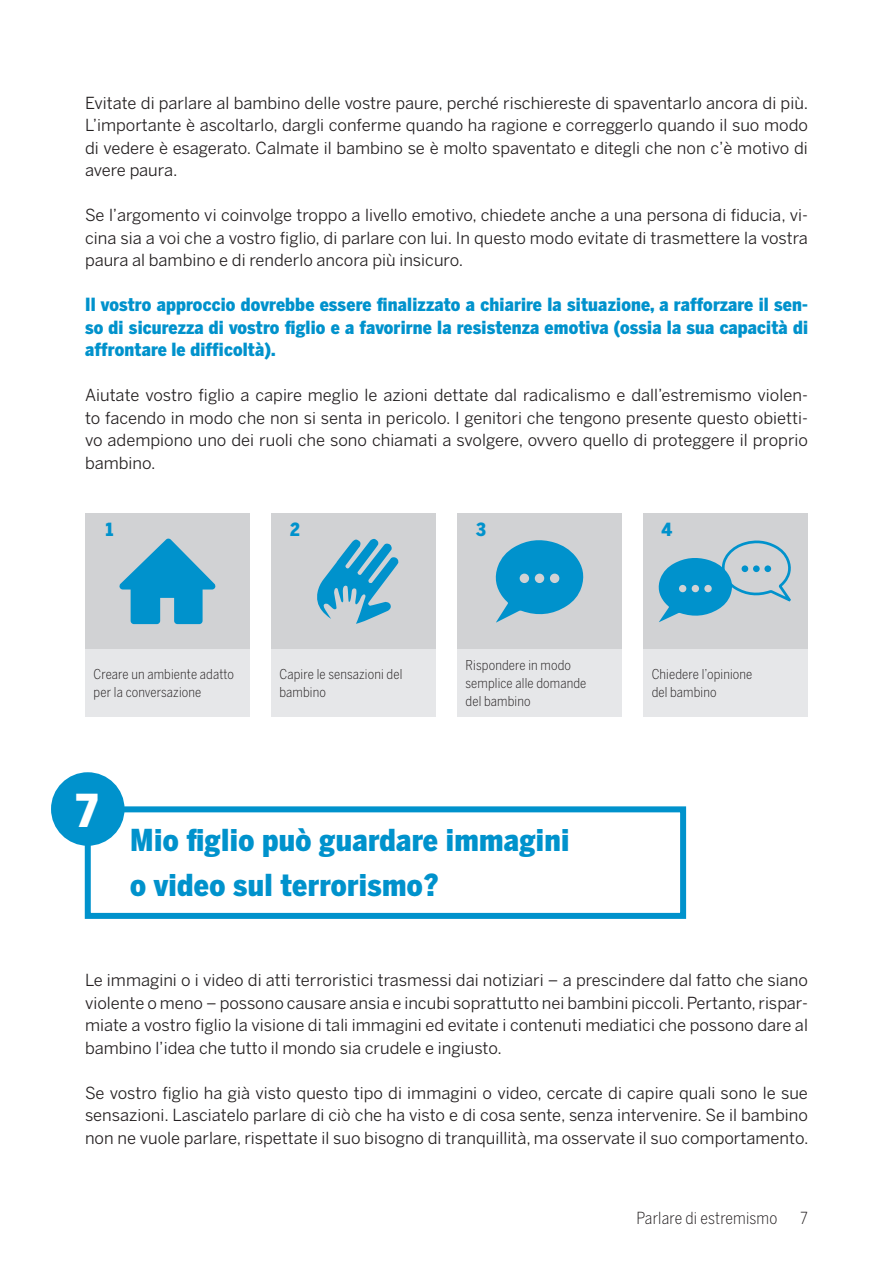
<style>
.page{position:relative;width:893px;height:1263px;background:#fff}
.page>*{position:absolute;margin:0;border:0;box-sizing:border-box;transform-origin:0 0}
.t1{font:900 45px "Benton Sans Cond";color:#fff}
.Punkte_Titel_20_30{font:900 30px/45px "Benton Sans Cond";letter-spacing:.01em;color:#0092cc}
.Auszeichnung_Merksat{font:900 18px/22.5px "Benton Sans Cond";letter-spacing:.01em;color:#0092cc;text-align:justify}
.Lauftext_11_15{font:16.5px/22.5px "Benton Sans";color:#231f20;text-align:justify}
.Inhaltsangabe_11_15{font:300 16.5px "Benton Sans Cond";letter-spacing:.01em;color:#231f20}
.Legende_Text_9_12{font:300 13.5px/18px "Benton Sans Cond";letter-spacing:.01em;color:#231f20}
</style>
<div class="page">
<div style="left:85px;top:514px;width:165px;height:135px;background:#d1d2d4"></div>
<div style="left:271px;top:514px;width:165px;height:135px;background:#d1d2d4"></div>
<div style="left:457px;top:514px;width:165px;height:135px;background:#d1d2d4"></div>
<div style="left:643px;top:514px;width:165px;height:135px;background:#d1d2d4"></div>
<div style="left:85px;top:649px;width:165px;height:67px;background:#e6e7e9"></div>
<div style="left:271px;top:649px;width:165px;height:67px;background:#e6e7e9"></div>
<div style="left:457px;top:649px;width:165px;height:67px;background:#e6e7e9"></div>
<div style="left:643px;top:649px;width:165px;height:67px;background:#e6e7e9"></div>
<svg style="left:317px;top:539px;width:82px;height:85px"></svg>
<svg style="left:495px;top:540px;width:89px;height:82px"></svg>
<div style="left:520px;top:574px;width:9px;height:9px;background:#d1d2d4;border-radius:50%"></div>
<div style="left:535px;top:574px;width:9px;height:9px;background:#d1d2d4;border-radius:50%"></div>
<div style="left:550px;top:574px;width:9px;height:9px;background:#d1d2d4;border-radius:50%"></div>
<svg style="left:119px;top:538px;width:97px;height:86px"></svg>
<svg style="left:658px;top:540px;width:133px;height:82px"></svg>
<div style="left:679px;top:585px;width:7px;height:7px;background:#d1d2d4;border-radius:50%"></div>
<div style="left:692px;top:585px;width:7px;height:7px;background:#d1d2d4;border-radius:50%"></div>
<div style="left:704px;top:585px;width:8px;height:7px;background:#d1d2d4;border-radius:50%"></div>
<div style="left:764px;top:565px;width:7px;height:7px;background:#0092cc;border-radius:50%"></div>
<div style="left:753px;top:565px;width:7px;height:7px;background:#0092cc;border-radius:50%"></div>
<div style="left:742px;top:565px;width:6px;height:7px;background:#0092cc;border-radius:50%"></div>
<div style="left:85px;top:806px;width:601px;height:113px;border:6px solid #0092cc"></div>
<div style="left:54px;top:775px;width:68px;height:68px;background:#0092cc;border-radius:50%"></div>
<div style="left:51px;top:772px;width:74px;height:74px;border:6px solid #0092cc;border-radius:50%"></div>
<p class="Lauftext_11_15" style="left:85px;top:91px;width:725px">Evitate di parlare al bambino delle vostre paure, perché rischiereste di spaventarlo ancora di più.<br>L’importante è ascoltarlo, dargli conferme quando ha ragione e correggerlo quando il suo modo di vedere è esagerato. Calmate il bambino se è molto spaventato e ditegli che non c’è motivo di avere paura.</p>
<p class="Lauftext_11_15" style="left:85px;top:204px;width:724px">Se l’argomento vi coinvolge troppo a livello emotivo, chiedete anche a una persona di fiducia, vi&shy;cina sia a voi che a vostro figlio, di parlare con lui. In questo modo evitate di trasmettere la vostra paura al bambino e di renderlo ancora più insicuro.</p>
<p class="Auszeichnung_Merksat" style="left:85px;top:293px;width:724px">Il vostro approccio dovrebbe essere finalizzato a chiarire la situazione, a rafforzare il sen&shy;so di sicurezza di vostro figlio e a favorirne la resistenza emotiva (ossia la sua capacità di affrontare le difficoltà).</p>
<p class="Lauftext_11_15" style="left:85px;top:384px;width:724px">Aiutate vostro figlio a capire meglio le azioni dettate dal radicalismo e dall’estremismo violen&shy;to facendo in modo che non si senta in pericolo. I genitori che tengono presente questo obietti&shy;vo adempiono uno dei ruoli che sono chiamati a svolgere, ovvero quello di proteggere il proprio bambino.</p>
<p class="Auszeichnung_Merksat" style="left:106px;top:518px;width:9px">1</p>
<p class="Auszeichnung_Merksat" style="left:290px;top:518px;width:11px">2</p>
<p class="Auszeichnung_Merksat" style="left:476px;top:518px;width:11px">3</p>
<p class="Auszeichnung_Merksat" style="left:661px;top:518px;width:12px">4</p>
<p class="Legende_Text_9_12" style="left:94px;top:665px;width:142px">Creare un ambiente adatto per la conversazione</p>
<p class="Legende_Text_9_12" style="left:280px;top:665px;width:124px">Capire le sensazioni del bambino</p>
<p class="Legende_Text_9_12" style="left:466px;top:656px;width:122px">Rispondere in modo semplice alle domande del bambino</p>
<p class="Legende_Text_9_12" style="left:652px;top:665px;width:102px">Chiedere l’opinione del bambino</p>
<p class="t1" style="left:76px;top:784px;width:23px">7</p>
<p class="Punkte_Titel_20_30" style="left:130px;top:818px;width:441px">Mio figlio può guardare immagini o video sul terrorismo?</p>
<p class="Lauftext_11_15" style="left:85px;top:969px;width:724px">Le immagini o i video di atti terroristici trasmessi dai notiziari – a prescindere dal fatto che siano violente o meno – possono causare ansia e incubi soprattutto nei bambini piccoli. Pertanto, rispar&shy;miate a vostro figlio la visione di tali immagini ed evitate i contenuti mediatici che possono dare al bambino l’idea che tutto il mondo sia crudele e ingiusto.</p>
<p class="Lauftext_11_15" style="left:85px;top:1081px;width:725px">Se vostro figlio ha già visto questo tipo di immagini o video, cercate di capire quali sono le sue sensazioni. Lasciatelo parlare di ciò che ha visto e di cosa sente, senza intervenire. Se il bambino non ne vuole parlare, rispettate il suo bisogno di tranquillità, ma osservate il suo comportamento.</p>
<p class="Inhaltsangabe_11_15" style="left:636px;top:1209px;width:143px">Parlare di estremismo</p>
<p class="Inhaltsangabe_11_15" style="left:800px;top:1209px;width:9px">7</p>
</div>
